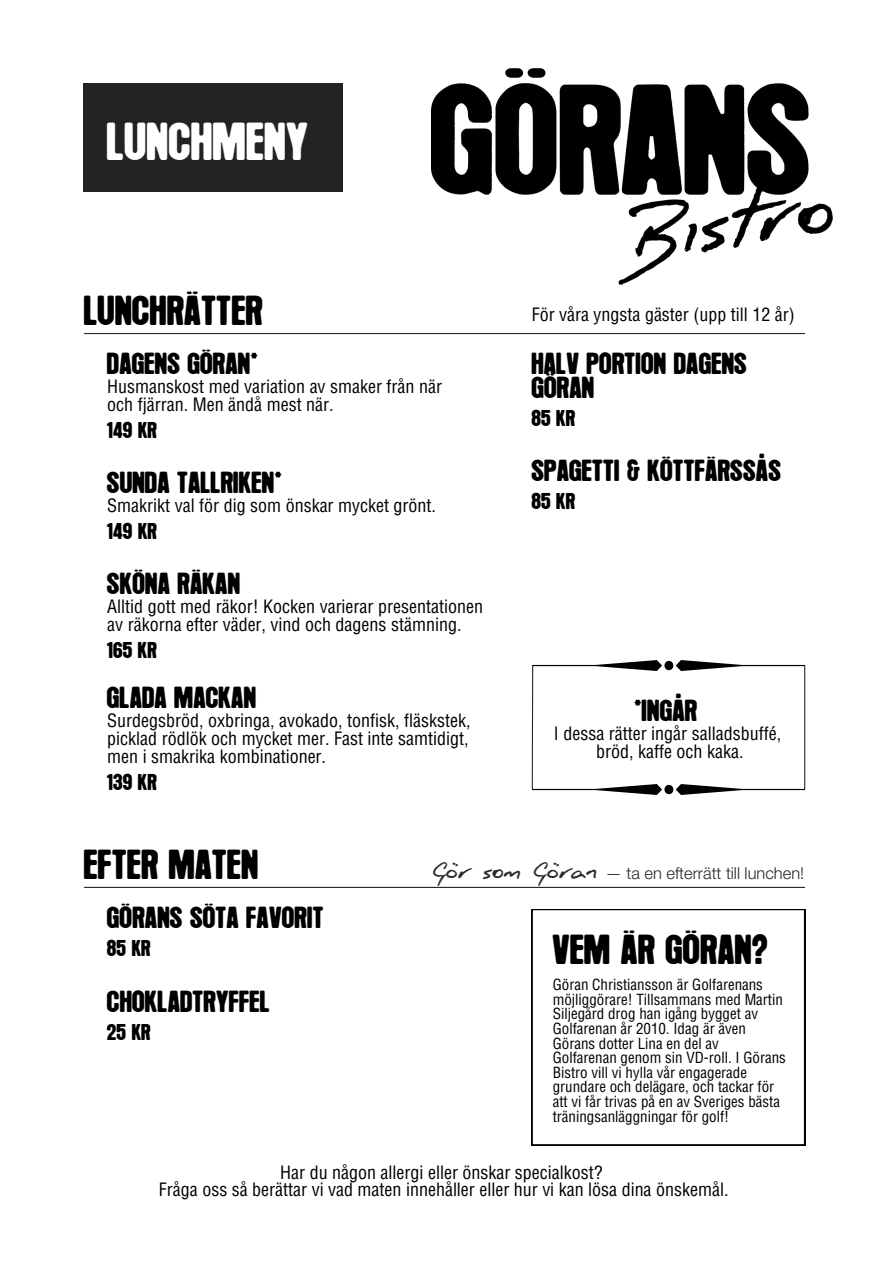
<style>
.page{position:relative;width:893px;height:1264px;background:#fff}
.page>*{position:absolute;margin:0;border:0;box-sizing:border-box;transform-origin:0 0}
.t1{font:42px "Hotel Coral Essex";letter-spacing:.03em;color:#fff}
.t2{font:33px "Hotel Coral Essex";letter-spacing:.03em;color:#000}
.t3{font:24px/23.5px "Hotel Coral Essex";letter-spacing:.03em;color:#000}
.t4{font:24px "FG Jason";letter-spacing:-.01em;color:#292929}
.t5{font:condensed 18px/18px "Helvetica LT Std";color:#000}
.t6{font:18px "Hotel Coral Essex";letter-spacing:.03em;color:#000}
.t7{font:300 16.5px "Helvetica Neue";color:#292929}
.t8{font:condensed 15px/14.5px "Helvetica LT Std";color:#000}
</style>
<div class="page">
<div style="left:84px;top:84px;width:259px;height:108px;background:#232323"></div>
<img style="left:432px;top:69px;width:400px;height:215px">
<hr style="left:84px;top:333px;width:721px;height:1px;background:#292929">
<svg style="left:532px;top:660px;width:272px;height:11px"></svg>
<svg style="left:532px;top:784px;width:272px;height:11px"></svg>
<hr style="left:531px;top:665px;width:2px;height:124px;background:#292929">
<hr style="left:804px;top:665px;width:1px;height:124px;background:#292929">
<hr style="left:84px;top:886px;width:721px;height:2px;background:#292929">
<svg style="left:531px;top:909px;width:274px;height:236px"></svg>
<p class="t1" style="left:107px;top:129px;width:202px">LUNCHMENY</p>
<p class="t2" style="left:84px;top:301px;width:180px">LUNCHRÄTTER</p>
<p class="t3" style="left:107px;top:356px;width:152px">DAGENS GÖRAN*</p>
<p class="t5" style="left:107px;top:380px;width:336px">Husmanskost med variation av smaker från när</p>
<p class="t5" style="left:107px;top:398px;width:228px">och fjärran. Men ändå mest när.</p>
<p class="t6" style="left:107px;top:425px;width:51px">149 KR</p>
<p class="t3" style="left:107px;top:475px;width:176px">SUNDA TALLRIKEN*</p>
<p class="t5" style="left:107px;top:499px;width:330px">Smakrikt val för dig som önskar mycket grönt.</p>
<p class="t6" style="left:107px;top:526px;width:51px">149 KR</p>
<p class="t3" style="left:107px;top:576px;width:134px">SKÖNA RÄKAN</p>
<p class="t5" style="left:107px;top:600px;width:377px">Alltid gott med räkor! Kocken varierar presentationen</p>
<p class="t5" style="left:107px;top:618px;width:356px">av räkorna efter väder, vind och dagens stämning.</p>
<p class="t6" style="left:107px;top:645px;width:51px">165 KR</p>
<p class="t3" style="left:107px;top:690px;width:150px">GLADA MACKAN</p>
<p class="t5" style="left:107px;top:714px;width:365px">Surdegsbröd, oxbringa, avokado, tonfisk, fläskstek, picklad rödlök och mycket mer. Fast inte samtidigt,</p>
<p class="t5" style="left:107px;top:750px;width:220px">men i smakrika kombinationer.</p>
<p class="t6" style="left:107px;top:777px;width:51px">139 KR</p>
<p class="t5" style="left:531px;top:308px;width:264px">För våra yngsta gäster (upp till 12 år)</p>
<p class="t3" style="left:531px;top:356px;width:216px">HALV PORTION DAGENS<br>GÖRAN</p>
<p class="t6" style="left:531px;top:412px;width:45px">85 KR</p>
<p class="t3" style="left:531px;top:463px;width:250px">SPAGETTI &amp; KÖTTFÄRSSÅS</p>
<p class="t6" style="left:531px;top:495px;width:45px">85 KR</p>
<p class="t3" style="left:634px;top:703px;width:64px">*INGÅR</p>
<p class="t5" style="left:554px;top:727px;width:229px">I dessa rätter ingår salladsbuffé,</p>
<p class="t5" style="left:596px;top:745px;width:149px">bröd, kaffe och kaka.</p>
<p class="t2" style="left:84px;top:854px;width:175px">EFTER MATEN</p>
<p class="t3" style="left:107px;top:910px;width:217px">GÖRANS SÖTA FAVORIT</p>
<p class="t6" style="left:107px;top:943px;width:45px">85 KR</p>
<p class="t3" style="left:107px;top:993px;width:164px">CHOKLADTRYFFEL</p>
<p class="t6" style="left:107px;top:1026px;width:45px">25 KR</p>
<p class="t4" style="left:433px;top:855px;width:166px">Gör som Göran</p>
<p class="t7" style="left:605px;top:866px;width:200px">— ta en efterrätt till lunchen!</p>
<p class="t2" style="left:552px;top:940px;width:216px">VEM ÄR GÖRAN?</p>
<p class="t8" style="left:552px;top:979px;width:234px">Göran Christiansson är Golfarenans möjliggörare! Tillsammans med Martin Siljegård drog han igång bygget av Golfarenan år 2010. Idag är även Görans dotter Lina en del av Golfarenan genom sin VD-roll. I Görans Bistro vill vi hylla vår engagerade grundare och delägare, och tackar för att vi får trivas på en av Sveriges bästa träningsanläggningar för golf!</p>
<p class="t5" style="left:280px;top:1165px;width:324px">Har du någon allergi eller önskar specialkost?</p>
<p class="t5" style="left:159px;top:1182px;width:571px">Fråga oss så berättar vi vad maten innehåller eller hur vi kan lösa dina önskemål.</p>
</div>
